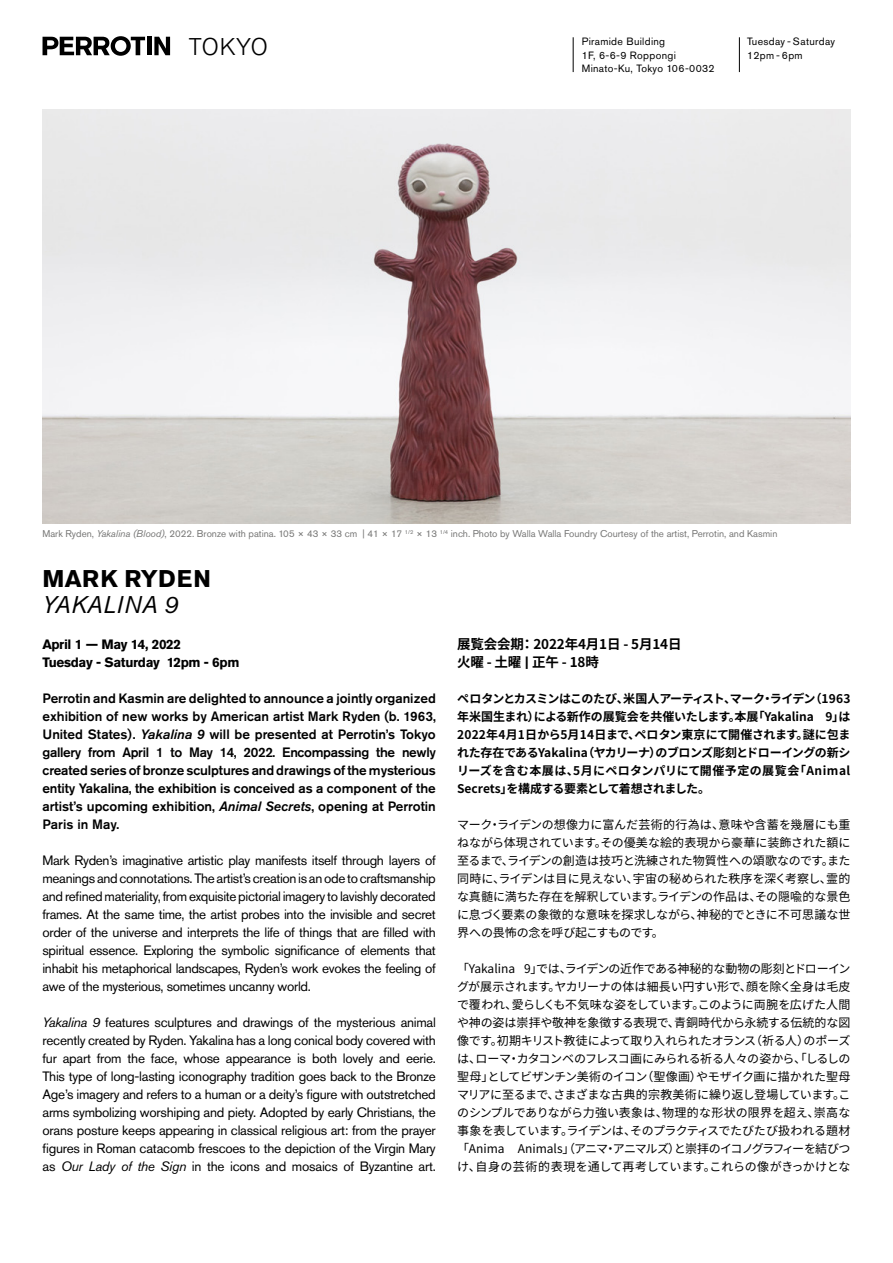
<style>
.page{position:relative;width:893px;height:1263px;background:#fff}
.page>*{position:absolute;margin:0;border:0;box-sizing:border-box;transform-origin:0 0}
.t1{font:700 24px "Akzidenz Grotesk Pro";letter-spacing:.01em;color:#000}
.t2{font:italic 24px "Akzidenz Grotesk Pro";letter-spacing:.01em;color:#000}
.t3{font:300 24px "Akzidenz Grotesk Pro";color:#000}
.t4{font:13.5px/18px "Akzidenz Grotesk Pro";letter-spacing:-.025em;color:#000;text-align:justify}
.t5{font:500 13.5px/18px "Akzidenz Grotesk Pro";color:#000;text-align:justify}
.t6{font:700 13.5px/18px "Akzidenz Grotesk Pro";letter-spacing:-.025em;color:#000}
.t7{font:700 13.5px/18px "Noto Sans CJ Kjp";letter-spacing:-.01em;color:#000}
.t8{font:12px/18px "Noto Sans CJ Kjp";letter-spacing:-.015em;color:#000;text-align:justify}
.t9{font:700 12px/18px "Noto Sans CJ Kjp";letter-spacing:-.01em;color:#000;text-align:justify}
.t10{font:10.5px/13.5px "Akzidenz Grotesk Pro";letter-spacing:.03em;color:#000}
.t11{font:9.75px "Akzidenz Grotesk Pro";color:#777776}
.s1{font-style:italic}
.s2{font-family:"Akzidenz Grotesk Pro"}
</style>
<div class="page">
<div style="left:147px;top:37px;width:5px;height:18px;background:#000"></div>
<svg style="left:154px;top:37px;width:16px;height:18px"></svg>
<svg style="left:43px;top:36px;width:102px;height:20px"></svg>
<img style="left:43px;top:109px;width:807px;height:414px">
<hr style="left:573px;top:37px;width:1px;height:35px;background:#000">
<hr style="left:739px;top:37px;width:1px;height:35px;background:#000">
<h1 class="t3" style="left:189px;top:31px;width:80px">TOKYO</h1>
<p class="t10" style="left:582px;top:35px;width:134px">Piramide Building<br>1F, 6-6-9 Roppongi<br>Minato-Ku, Tokyo 106-0032</p>
<p class="t10" style="left:747px;top:35px;width:90px">Tuesday - Saturday<br>12pm - 6pm</p>
<p class="t11" style="left:43px;top:527px;width:736px">Mark Ryden, <span class="s1">Yakalina (Blood)</span>, 2022. Bronze with patina. 105 × 43 × 33 cm | 41 × 17 <sup>1/2</sup> × 13 <sup>1/4</sup> inch. Photo by Walla Walla Foundry Courtesy of the artist, Perrotin, and Kasmin</p>
<h1 class="t1" style="left:43px;top:563px;width:170px">MARK RYDEN</h1>
<h1 class="t2" style="left:43px;top:589px;width:137px">YAKALINA 9</h1>
<p class="t6" style="left:43px;top:635px;width:198px">April 1 — May 14, 2022<br>Tuesday - Saturday 12pm - 6pm</p>
<p class="t7" style="left:457px;top:636px;width:226px">展覧会会期： 2022年4月1日 - 5月14日火曜 - 土曜 <span class="s2">|</span> 正午 - 18時</p>
<p class="t5" style="left:43px;top:689px;width:395px">Perrotin and Kasmin are delighted to announce a jointly organized exhibition of new works by American artist Mark Ryden (b. 1963, United States). <span class="s1">Yakalina 9</span> will be presented at Perrotin’s Tokyo gallery from April 1 to May 14, 2022. Encompassing the newly created series of bronze sculptures and drawings of the mysterious entity Yakalina, the exhibition is conceived as a component of the artist’s upcoming exhibition, <span class="s1">Animal Secrets</span>, opening at Perrotin Paris in May.</p>
<p class="t4" style="left:43px;top:851px;width:395px">Mark Ryden’s imaginative artistic play manifests itself through layers of meanings and connotations. The artist’s creation is an ode to craftsmanship and refined materiality, from exquisite pictorial imagery to lavishly decorated frames. At the same time, the artist probes into the invisible and secret order of the universe and interprets the life of things that are filled with spiritual essence. Exploring the symbolic significance of elements that inhabit his metaphorical landscapes, Ryden’s work evokes the feeling of awe of the mysterious, sometimes uncanny world.</p>
<p class="t4" style="left:43px;top:1013px;width:395px"><span class="s1">Yakalina 9</span> features sculptures and drawings of the mysterious animal recently created by Ryden. Yakalina has a long conical body covered with fur apart from the face, whose appearance is both lovely and eerie.<br>This type of long-lasting iconography tradition goes back to the Bronze Age’s imagery and refers to a human or a deity’s figure with outstretched arms symbolizing worshiping and piety. Adopted by early Christians, the orans posture keeps appearing in classical religious art: from the prayer figures in Roman catacomb frescoes to the depiction of the Virgin Mary as <span class="s1">Our Lady of the Sign</span> in the icons and mosaics of Byzantine art.</p>
<p class="t9" style="left:457px;top:690px;width:395px">ペロタンとカスミンはこのたび、米国人アーティスト、マーク・ライデン（1963年米国生まれ）による新作の展覧会を共催いたします。本展「Yakalina 9」は2022年4月1日から5月14日まで、ペロタン東京にて開催されます。謎に包まれた存在であるYakalina（ヤカリーナ）のブロンズ彫刻とドローイングの新シリーズを含む本展は、5月にペロタンパリにて開催予定の展覧会「Animal Secrets」を構成する要素として着想されました。</p>
<p class="t8" style="left:457px;top:816px;width:395px">マーク・ライデンの想像力に富んだ芸術的行為は、意味や含蓄を幾層にも重ねながら体現されています。その優美な絵的表現から豪華に装飾された額に至るまで、ライデンの創造は技巧と洗練された物質性への頌歌なのです。また同時に、ライデンは目に見えない、宇宙の秘められた秩序を深く考察し、霊的な真髄に満ちた存在を解釈しています。ライデンの作品は、その隠喩的な景色に息づく要素の象徴的な意味を探求しながら、神秘的でときに不可思議な世界への畏怖の念を呼び起こすものです。</p>
<p class="t8" style="left:457px;top:960px;width:395px">「Yakalina 9」では、ライデンの近作である神秘的な動物の彫刻とドローイングが展示されます。ヤカリーナの体は細長い円すい形で、顔を除く全身は毛皮で覆われ、愛らしくも不気味な姿をしています。このように両腕を広げた人間や神の姿は崇拝や敬神を象徴する表現で、青銅時代から永続する伝統的な図像です。初期キリスト教徒によって取り入れられたオランス（祈る人）のポーズは、ローマ・カタコンベのフレスコ画にみられる祈る人々の姿から、「しるしの聖母」としてビザンチン美術のイコン（聖像画）やモザイク画に描かれた聖母マリアに至るまで、さまざまな古典的宗教美術に繰り返し登場しています。このシンプルでありながら力強い表象は、物理的な形状の限界を超え、崇高な事象を表しています。ライデンは、そのプラクティスでたびたび扱われる題材「Anima Animals」（アニマ・アニマルズ）と崇拝のイコノグラフィーを結びつけ、自身の芸術的表現を通して再考しています。これらの像がきっかけとな</p>
</div>
